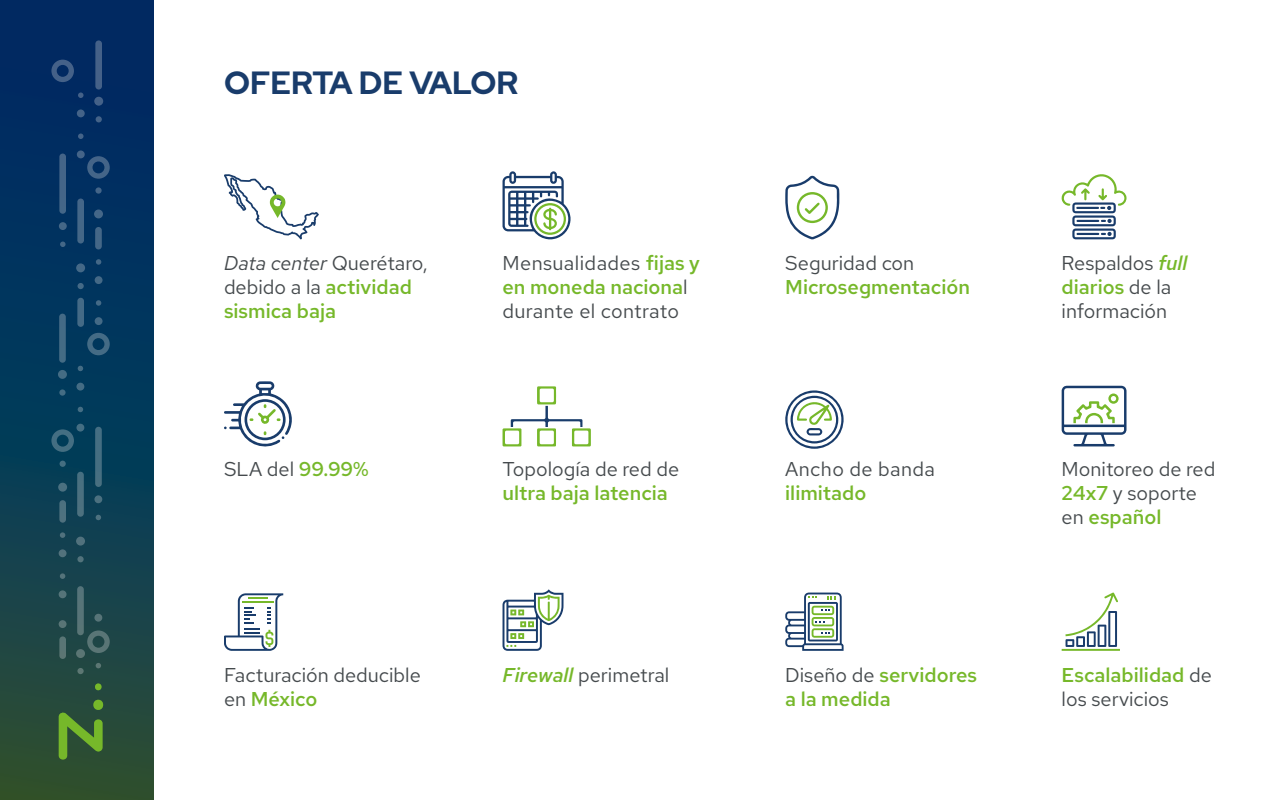
<style>
.page{position:relative;width:1280px;height:800px;background:#fff}
.page>*{position:absolute;margin:0;border:0;box-sizing:border-box;transform-origin:0 0}
.t1{font:700 32px "Red Hat Display";color:#193c6b}
.t2{font:20px/24px "Red Hat Text";color:#454a4d}
.t3{font:500 20px/24px "Red Hat Text";color:#76b82a}
.t4{font:20px/24px "Red Hat Text";letter-spacing:.02em;color:#454a4d}
.s1{font-weight:400;font-style:italic;color:#454a4d}
.s2{font-weight:400;color:#454a4d}
.s3{font-weight:500;color:#76b82a}
.s4{font-weight:500;font-style:italic;color:#76b82a}
</style>
<div class="page">
<svg style="left:224px;top:593px;width:59px;height:58px"></svg>
<svg style="left:1061px;top:174px;width:66px;height:65px"></svg>
<svg style="left:503px;top:171px;width:68px;height:68px"></svg>
<svg style="left:224px;top:174px;width:95px;height:65px"></svg>
<svg style="left:224px;top:381px;width:68px;height:66px"></svg>
<svg style="left:785px;top:175px;width:55px;height:64px"></svg>
<svg style="left:503px;top:589px;width:61px;height:62px"></svg>
<svg style="left:785px;top:593px;width:59px;height:58px"></svg>
<svg style="left:1062px;top:592px;width:58px;height:59px"></svg>
<svg style="left:503px;top:386px;width:88px;height:60px"></svg>
<svg style="left:1062px;top:386px;width:65px;height:60px"></svg>
<svg style="left:785px;top:390px;width:59px;height:59px"></svg>
<svg style="left:0;top:0;width:154px;height:800px"></svg>
<svg style="left:60px;top:461px;width:6px;height:6px"></svg>
<div style="left:58px;top:483px;width:9px;height:9px;background:#4a7080;border-radius:50%"></div>
<svg style="left:60px;top:532px;width:5px;height:6px"></svg>
<div style="left:59px;top:549px;width:8px;height:8px;background:#52727c;border-radius:50%"></div>
<svg style="left:60px;top:573px;width:5px;height:6px"></svg>
<div style="left:59px;top:590px;width:8px;height:8px;background:#557479;border-radius:50%"></div>
<div style="left:59px;top:620px;width:8px;height:8px;background:#597576;border-radius:50%"></div>
<svg style="left:96px;top:515px;width:5px;height:5px"></svg>
<div style="left:94px;top:495px;width:8px;height:8px;background:#4b707f;border-radius:50%"></div>
<div style="left:59px;top:500px;width:7px;height:23px;background:#4d717f;border-radius:3px"></div>
<div style="left:95px;top:427px;width:7px;height:60px;background:#446e81;border-radius:3px"></div>
<div style="left:77px;top:556px;width:7px;height:6px;background:#52727c;border-radius:50%"></div>
<div style="left:76px;top:537px;width:9px;height:9px;background:#51717d;border-radius:50%"></div>
<div style="left:77px;top:472px;width:7px;height:45px;background:#4b7080;border-radius:3px"></div>
<svg style="left:96px;top:663px;width:5px;height:5px"></svg>
<div style="left:94px;top:614px;width:8px;height:8px;background:#577478;border-radius:50%"></div>
<div style="left:59px;top:636px;width:7px;height:23px;background:#5a7575;border-radius:3px"></div>
<div style="left:77px;top:668px;width:7px;height:6px;background:#5c7773;border-radius:50%"></div>
<svg style="left:76px;top:649px;width:9px;height:9px"></svg>
<div style="left:77px;top:586px;width:7px;height:49px;background:#577478;border-radius:3px"></div>
<svg style="left:78px;top:366px;width:5px;height:5px"></svg>
<div style="left:76px;top:383px;width:8px;height:8px;background:#446c84;border-radius:50%"></div>
<svg style="left:78px;top:407px;width:5px;height:5px"></svg>
<div style="left:76px;top:424px;width:8px;height:8px;background:#446e83;border-radius:50%"></div>
<svg style="left:59px;top:389px;width:7px;height:7px"></svg>
<svg style="left:58px;top:370px;width:9px;height:9px"></svg>
<div style="left:59px;top:314px;width:7px;height:49px;background:#446b85;border-radius:3px"></div>
<svg style="left:51px;top:429px;width:23px;height:23px"></svg>
<svg style="left:87px;top:333px;width:23px;height:22px"></svg>
<svg style="left:95px;top:187px;width:7px;height:7px"></svg>
<div style="left:94px;top:210px;width:9px;height:8px;background:#446788;border-radius:50%"></div>
<svg style="left:96px;top:259px;width:5px;height:6px"></svg>
<div style="left:95px;top:276px;width:8px;height:8px;background:#446986;border-radius:50%"></div>
<svg style="left:96px;top:300px;width:5px;height:6px"></svg>
<div style="left:95px;top:317px;width:8px;height:8px;background:#446a86;border-radius:50%"></div>
<svg style="left:60px;top:242px;width:6px;height:5px"></svg>
<div style="left:59px;top:222px;width:8px;height:8px;background:#446787;border-radius:50%"></div>
<div style="left:95px;top:227px;width:7px;height:22px;background:#446787;border-radius:3px"></div>
<div style="left:59px;top:154px;width:7px;height:60px;background:#446588;border-radius:3px"></div>
<svg style="left:78px;top:283px;width:6px;height:6px"></svg>
<div style="left:76px;top:263px;width:9px;height:9px;background:#446887;border-radius:50%"></div>
<div style="left:77px;top:199px;width:7px;height:45px;background:#446787;border-radius:3px"></div>
<div style="left:77px;top:298px;width:7px;height:29px;background:#446a86;border-radius:3px"></div>
<svg style="left:78px;top:93px;width:6px;height:5px"></svg>
<div style="left:77px;top:109px;width:8px;height:8px;background:#446388;border-radius:50%"></div>
<svg style="left:78px;top:134px;width:6px;height:5px"></svg>
<div style="left:77px;top:150px;width:8px;height:8px;background:#446488;border-radius:50%"></div>
<svg style="left:96px;top:116px;width:6px;height:6px"></svg>
<svg style="left:94px;top:97px;width:9px;height:9px"></svg>
<div style="left:95px;top:40px;width:7px;height:50px;background:#456188;border-radius:3px"></div>
<svg style="left:87px;top:156px;width:23px;height:23px"></svg>
<svg style="left:51px;top:60px;width:23px;height:22px"></svg>
<svg style="left:87px;top:631px;width:23px;height:22px"></svg>
<svg style="left:94px;top:683px;width:9px;height:7px"></svg>
<svg style="left:59px;top:700px;width:46px;height:61px"></svg>
<h1 class="t1" style="left:224px;top:62px;width:296px">OFERTA DE VALOR</h1>
<p class="t3" style="left:224px;top:251px;width:205px"><span class="s1">Data center</span> <span class="s2">Querétaro, debido a la</span> actividad sismica baja</p>
<p class="t2" style="left:224px;top:457px;width:146px">SLA del <span class="s3">99.99%</span></p>
<p class="t4" style="left:503px;top:251px;width:199px">Mensualidades <span class="s3">fijas y en moneda naciona</span>l durante el contrato</p>
<p class="t2" style="left:503px;top:457px;width:178px">Topología de red de</p>
<p class="t3" style="left:503px;top:481px;width:167px">ultra baja latencia</p>
<p class="t2" style="left:785px;top:251px;width:130px">Seguridad con</p>
<p class="t3" style="left:785px;top:275px;width:186px">Microsegmentación</p>
<p class="t4" style="left:785px;top:457px;width:151px">Ancho de banda</p>
<p class="t3" style="left:785px;top:481px;width:83px">ilimitado</p>
<p class="t2" style="left:1062px;top:251px;width:127px">Respaldos <span class="s4">full </span><span class="s3">diarios</span> de la información</p>
<p class="t2" style="left:1062px;top:457px;width:155px">Monitoreo de red<br><span class="s3">24x7</span> y soporte en <span class="s3">español</span></p>
<p class="t2" style="left:224px;top:662px;width:198px">Facturación deducible en <span class="s3">México</span></p>
<p class="t2" style="left:503px;top:662px;width:168px"><span class="s4">Firewall</span> perimetral</p>
<p class="t3" style="left:785px;top:662px;width:193px"><span class="s2">Diseño de</span> servidores a la medida</p>
<p class="t2" style="left:1062px;top:662px;width:152px"><span class="s3">Escalabilidad</span> de los servicios</p>
</div>
